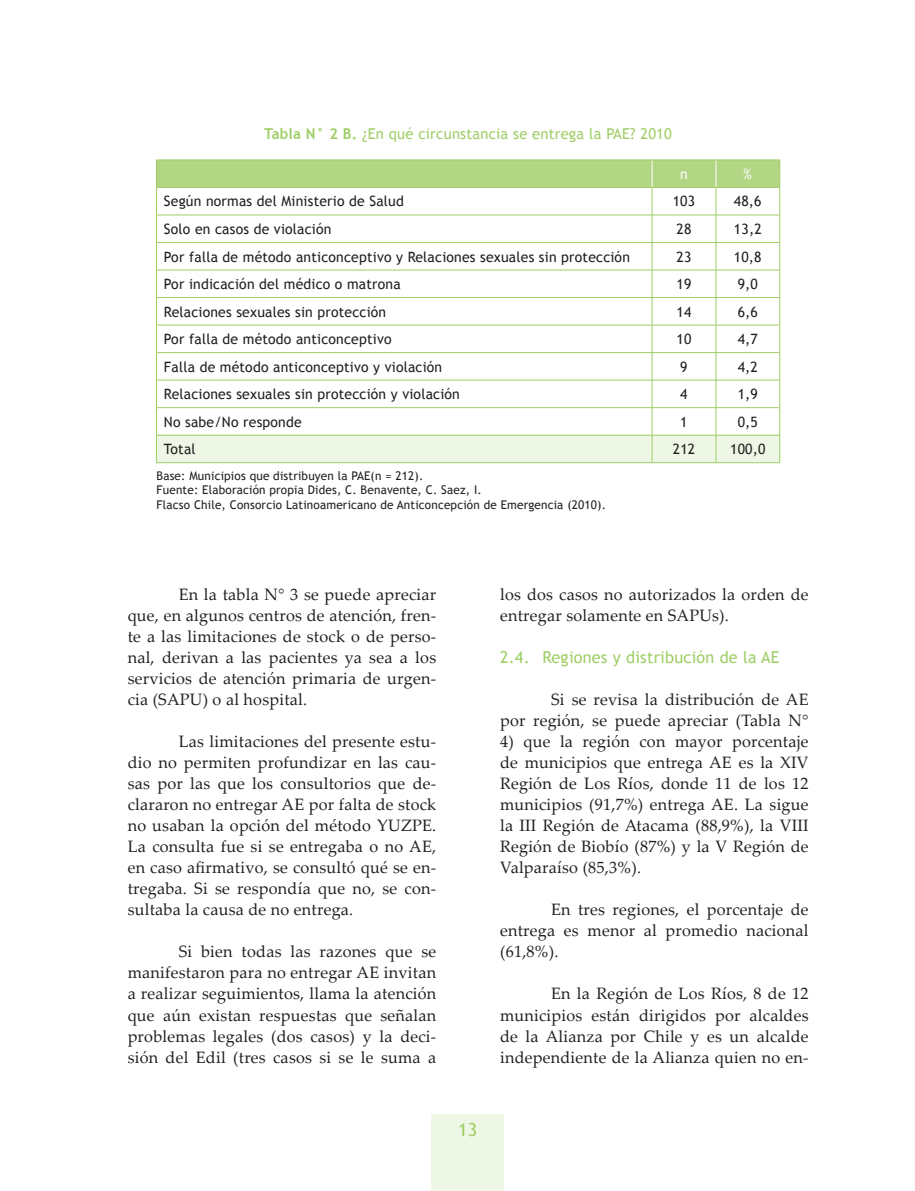
<style>
.page{position:relative;width:915px;height:1191px;background:#fff}
.page>*{position:absolute;margin:0;border:0;box-sizing:border-box;transform-origin:0 0}
.t1{font:18px "Trebuchet MS";color:#9fce66}
.t2{font:16.5px/21px "Palatino Linotype";letter-spacing:.015em;color:#231f20;text-align:justify}
.t3{font:16.5px "Trebuchet MS";letter-spacing:.015em;color:#9fce66}
.t4{font:15px "Trebuchet MS";letter-spacing:.015em;color:#9fce66}
.t5{font:14.25px "Trebuchet MS";letter-spacing:.015em;color:#231f20}
.t6{font:14.25px "Trebuchet MS";color:#fff}
.t7{font:12px/14.4px "Trebuchet MS";letter-spacing:.015em;color:#231f20}
.s1{font-weight:700}
</style>
<div class="page">
<div style="left:431px;top:1114px;width:72px;height:77px;background:#eef6e5"></div>
<svg style="left:156px;top:160px;width:624px;height:303px"></svg>
<hr style="left:156px;top:462px;width:623px;height:1px;background:#9fce66">
<p class="t4" style="left:264px;top:125px;width:409px"><span class="s1">Tabla N° 2 B.</span> ¿En qué circunstancia se entrega la PAE? 2010</p>
<p class="t6" style="left:680px;top:166px;width:9px">n</p>
<p class="t6" style="left:743px;top:166px;width:10px">%</p>
<p class="t5" style="left:164px;top:193px;width:241px">Según normas del Ministerio de Salud</p>
<p class="t5" style="left:672px;top:193px;width:24px">103</p>
<p class="t5" style="left:733px;top:193px;width:29px">48,6</p>
<p class="t5" style="left:164px;top:221px;width:169px">Solo en casos de violación</p>
<p class="t5" style="left:676px;top:221px;width:16px">28</p>
<p class="t5" style="left:733px;top:221px;width:29px">13,2</p>
<p class="t5" style="left:164px;top:248px;width:467px">Por falla de método anticonceptivo y Relaciones sexuales sin protección</p>
<p class="t5" style="left:676px;top:248px;width:16px">23</p>
<p class="t5" style="left:733px;top:248px;width:29px">10,8</p>
<p class="t5" style="left:164px;top:276px;width:238px">Por indicación del médico o matrona</p>
<p class="t5" style="left:676px;top:276px;width:16px">19</p>
<p class="t5" style="left:737px;top:276px;width:22px">9,0</p>
<p class="t5" style="left:164px;top:303px;width:224px">Relaciones sexuales sin protección</p>
<p class="t5" style="left:676px;top:303px;width:16px">14</p>
<p class="t5" style="left:737px;top:303px;width:22px">6,6</p>
<p class="t5" style="left:164px;top:331px;width:229px">Por falla de método anticonceptivo</p>
<p class="t5" style="left:676px;top:331px;width:16px">10</p>
<p class="t5" style="left:737px;top:331px;width:22px">4,7</p>
<p class="t5" style="left:164px;top:358px;width:280px">Falla de método anticonceptivo y violación</p>
<p class="t5" style="left:680px;top:358px;width:9px">9</p>
<p class="t5" style="left:737px;top:358px;width:22px">4,2</p>
<p class="t5" style="left:164px;top:386px;width:297px">Relaciones sexuales sin protección y violación</p>
<p class="t5" style="left:680px;top:386px;width:9px">4</p>
<p class="t5" style="left:737px;top:386px;width:22px">1,9</p>
<p class="t5" style="left:164px;top:413px;width:139px">No sabe/No responde</p>
<p class="t5" style="left:680px;top:413px;width:9px">1</p>
<p class="t5" style="left:737px;top:413px;width:22px">0,5</p>
<p class="t5" style="left:164px;top:441px;width:33px">Total</p>
<p class="t5" style="left:672px;top:441px;width:24px">212</p>
<p class="t5" style="left:730px;top:441px;width:37px">100,0</p>
<p class="t7" style="left:156px;top:468px;width:451px">Base: Municipios que distribuyen la PAE(n = 212).<br>Fuente: Elaboración propia Dides, C. Benavente, C. Saez, I.<br>Flacso Chile, Consorcio Latinoamericano de Anticoncepción de Emergencia (2010).</p>
<p class="t2" style="left:128px;top:583px;width:310px;text-indent:51px">En la tabla N° 3 se puede apreciar que, en algunos centros de atención, fren&shy;te a las limitaciones de stock o de perso&shy;nal, derivan a las pacientes ya sea a los servicios de atención primaria de urgen&shy;cia (SAPU) o al hospital.</p>
<p class="t2" style="left:128px;top:730px;width:310px;text-indent:51px">Las limitaciones del presente estu&shy;dio no permiten profundizar en las cau&shy;sas por las que los consultorios que de&shy;clararon no entregar AE por falta de stock no usaban la opción del método YUZPE.<br>La consulta fue si se entregaba o no AE, en caso afirmativo, se consultó qué se en&shy;tregaba. Si se respondía que no, se con&shy;sultaba la causa de no entrega.</p>
<p class="t2" style="left:128px;top:940px;width:310px;text-indent:51px">Si bien todas las razones que se manifestaron para no entregar AE invitan a realizar seguimientos, llama la atención que aún existan respuestas que señalan problemas legales (dos casos) y la deci&shy;sión del Edil (tres casos si se le suma a</p>
<p class="t1" style="left:458px;top:1119px;width:21px">13</p>
<p class="t2" style="left:500px;top:583px;width:310px">los dos casos no autorizados la orden de entregar solamente en SAPUs).</p>
<p class="t3" style="left:500px;top:648px;width:281px">2.4. Regiones y distribución de la AE</p>
<p class="t2" style="left:500px;top:688px;width:310px;text-align:right">Si se revisa la distribución de AE<br>por región, se puede apreciar (Tabla N°</p>
<p class="t2" style="left:500px;top:730px;width:310px">4) que la región con mayor porcentaje de municipios que entrega AE es la XIV Región de Los Ríos, donde 11 de los 12 municipios (91,7%) entrega AE. La sigue la III Región de Atacama (88,9%), la VIII Región de Biobío (87%) y la V Región de Valparaíso (85,3%).</p>
<p class="t2" style="left:500px;top:898px;width:310px;text-indent:51px">En tres regiones, el porcentaje de entrega es menor al promedio nacional (61,8%).</p>
<p class="t2" style="left:500px;top:982px;width:310px;text-indent:51px">En la Región de Los Ríos, 8 de 12 municipios están dirigidos por alcaldes de la Alianza por Chile y es un alcalde independiente de la Alianza quien no en-</p>
</div>
